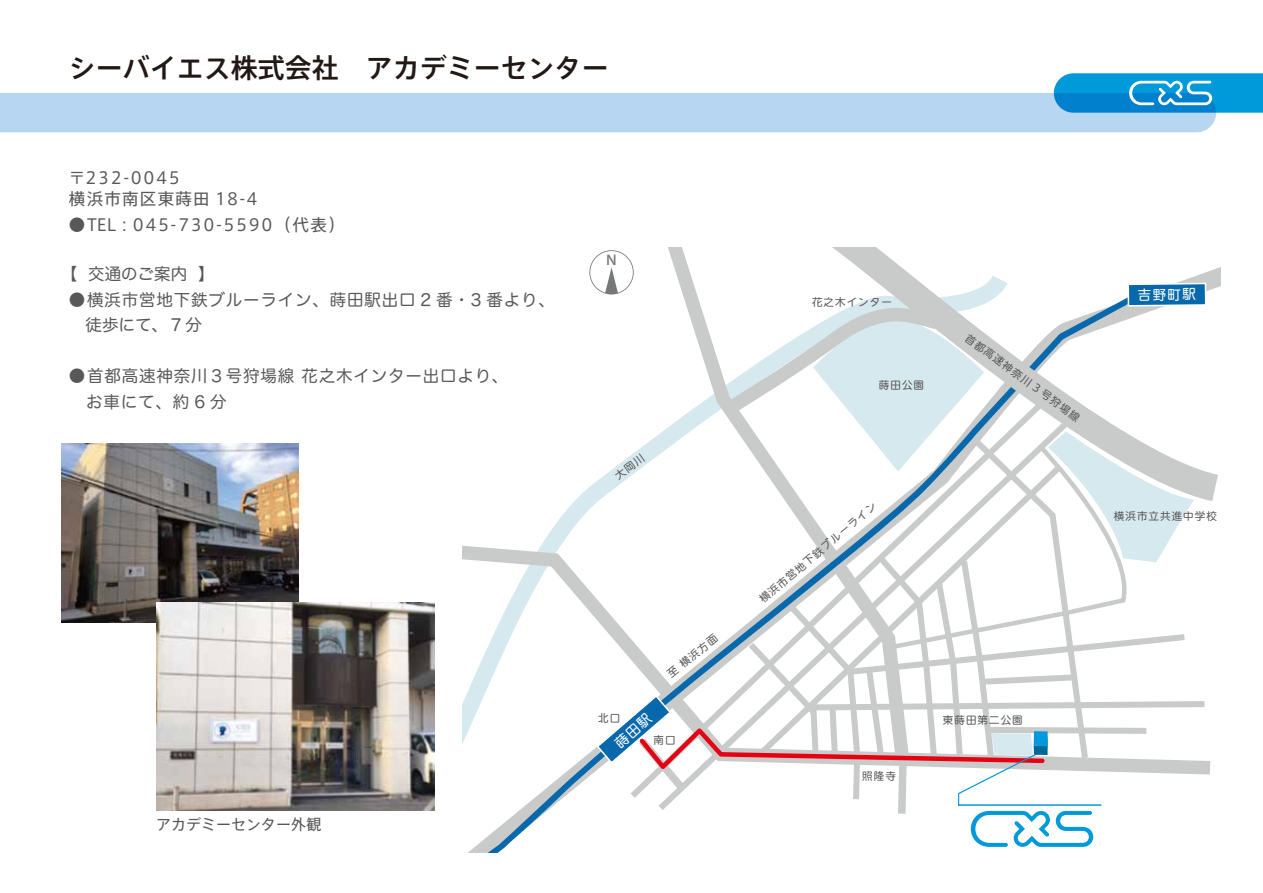
<style>
.page{position:relative;width:1263px;height:893px;background:#fff}
.page>*{position:absolute;margin:0;border:0;box-sizing:border-box;transform-origin:0 0}
.t1{font:500 27px "Axis Std";color:#221815}
.t2{font:16.5px/25.5px "Hira Maru Pro W4";letter-spacing:.05em;color:#595757}
.t3{font:16.5px/21.6px "Axis Std";letter-spacing:.075em;color:#595757}
.t4{font:16.5px "Axis Std";letter-spacing:.1em;color:#595757}
.t5{font:15px "Axis Std";color:#595757}
.t6{font:13.5px "UD Shin M Go Pr 6 N";color:#fff}
.t7{font:500 13.5px "Koz Go Pro";color:#767777;scale:1.11 1}
.t8{font:10.5px "UD Shin M Go Pr 6 N";letter-spacing:.1em;color:#595757}
</style>
<div class="page">
<div style="left:0;top:93px;width:1216px;height:39px;background:#b6d6f1"></div>
<svg style="left:1054px;top:73px;width:209px;height:40px;background:#1b9bd9"></svg>
<svg style="left:462px;top:487px;width:127px;height:365px"></svg>
<svg style="left:832px;top:247px;width:389px;height:254px"></svg>
<img style="left:61px;top:444px;width:238px;height:178px">
<img style="left:156px;top:602px;width:278px;height:209px">
<svg style="left:589px;top:250px;width:621px;height:597px"></svg>
<h1 class="t1" style="left:69px;top:47px;width:541px">シーバイエス株式会社　アカデミーセンター</h1>
<p class="t3" style="left:69px;top:166px;width:190px">〒232-0045<br>横浜市南区東蒔田 18-4</p>
<p class="t4" style="left:69px;top:212px;width:278px">●TEL：045-730-5590（代表）</p>
<p class="t2" style="left:61px;top:260px;width:155px">【 交通のご案内 】</p>
<p class="t2" style="left:69px;top:286px;width:487px">●横浜市営地下鉄ブルーライン、蒔田駅出口 2 番・3 番より、　徒歩にて、 7 分</p>
<p class="t2" style="left:69px;top:362px;width:441px">●首都高速神奈川３号狩場線 花之木インター出口より、　お車にて、約 6 分</p>
<p class="t7" style="left:606px;top:251px;width:11px">N</p>
<p class="t5" style="left:156px;top:813px;width:166px">アカデミーセンター外観</p>
<p class="t8" style="left:598px;top:710px;width:24px">北口</p>
<p class="t8" style="left:663px;top:668px;width:63px;rotate:-39deg">至 横浜方面</p>
<p class="t8" style="left:653px;top:731px;width:24px">南口</p>
<p class="t8" style="left:812px;top:293px;width:81px">花之木インター</p>
<p class="t8" style="left:879px;top:376px;width:47px">蒔田公園</p>
<p class="t8" style="left:755px;top:594px;width:151px;rotate:-40deg">横浜市営地下鉄ブルーライン</p>
<p class="t8" style="left:971px;top:330px;width:141px;rotate:36deg">首都高速神奈川 3 号狩場線</p>
<p class="t6" style="left:1137px;top:284px;width:60px;rotate:-1deg">吉野町駅</p>
<p class="t8" style="left:1114px;top:507px;width:104px">横浜市立共進中学校</p>
<p class="t8" style="left:862px;top:767px;width:35px">照隆寺</p>
<p class="t8" style="left:943px;top:711px;width:81px">東蒔田第二公園</p>
</div>
